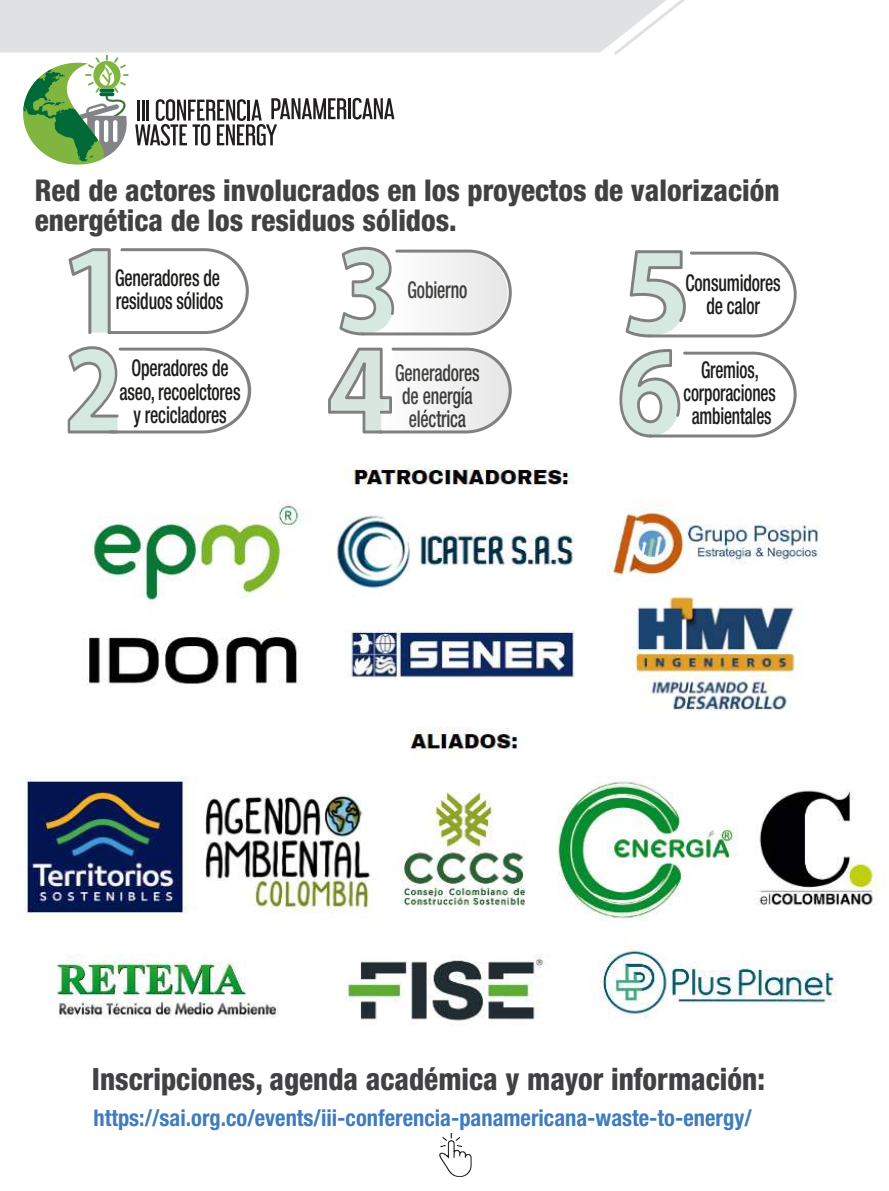
<style>
.page{position:relative;width:889px;height:1191px;background:#fff}
.page>*{position:absolute;margin:0;border:0;box-sizing:border-box;transform-origin:0 0}
.t1{font:800 condensed 30.75px "Helvetica Neue LT Std";color:#414042;scale:.95 1}
.t2{font:800 condensed 30px/30px "Helvetica Neue LT Std";color:#414042}
.t3{font:500 condensed 23.1px/23.1px "Helvetica Neue LT Std";letter-spacing:-.01em;color:#1c1c1a;text-align:center;scale:.77 1}
.t4{font:700 condensed 23.1px "Helvetica Neue LT Std";color:#407cbb}
.t5{font:500 condensed 23.1px/23.1px "Helvetica Neue LT Std";letter-spacing:-.01em;color:#1c1c1a;text-align:center;scale:.75 1}
</style>
<div class="page">
<svg style="left:0;top:0;width:685px;height:165px"></svg>
<svg style="left:68px;top:248px;width:181px;height:86px"></svg>
<svg style="left:68px;top:346px;width:183px;height:87px"></svg>
<svg style="left:339px;top:247px;width:173px;height:88px"></svg>
<svg style="left:328px;top:347px;width:184px;height:86px"></svg>
<svg style="left:625px;top:250px;width:171px;height:87px"></svg>
<svg style="left:619px;top:349px;width:177px;height:88px"></svg>
<img style="left:439px;top:1134px;width:33px;height:42px">
<img style="left:25px;top:469px;width:861px;height:552px">
<p class="t2" style="left:35px;top:175px;width:746px">Red de actores involucrados en los proyectos de valorización energética de los residuos sólidos.</p>
<p class="t3" style="left:115px;top:266px;width:142px;text-align:left">Generadores de residuos sólidos</p>
<p class="t3" style="left:407px;top:278px;width:79px">Gobierno</p>
<p class="t3" style="left:685px;top:271px;width:125px">Consumidores de calor</p>
<p class="t3" style="left:120px;top:356px;width:159px">Operadores de aseo, recoelctores y recicladores</p>
<p class="t3" style="left:395px;top:361px;width:111px">Generadores de energía eléctrica</p>
<p class="t5" style="left:683px;top:358px;width:124px">Gremios, corporaciones ambientales</p>
<h1 class="t1" style="left:92px;top:1059px;width:710px">Inscripciones, agenda académica y mayor información:</h1>
<p class="t4" style="left:93px;top:1104px;width:660px">https://sai.org.co/events/iii-conferencia-panamericana-waste-to-energy/</p>
</div>
